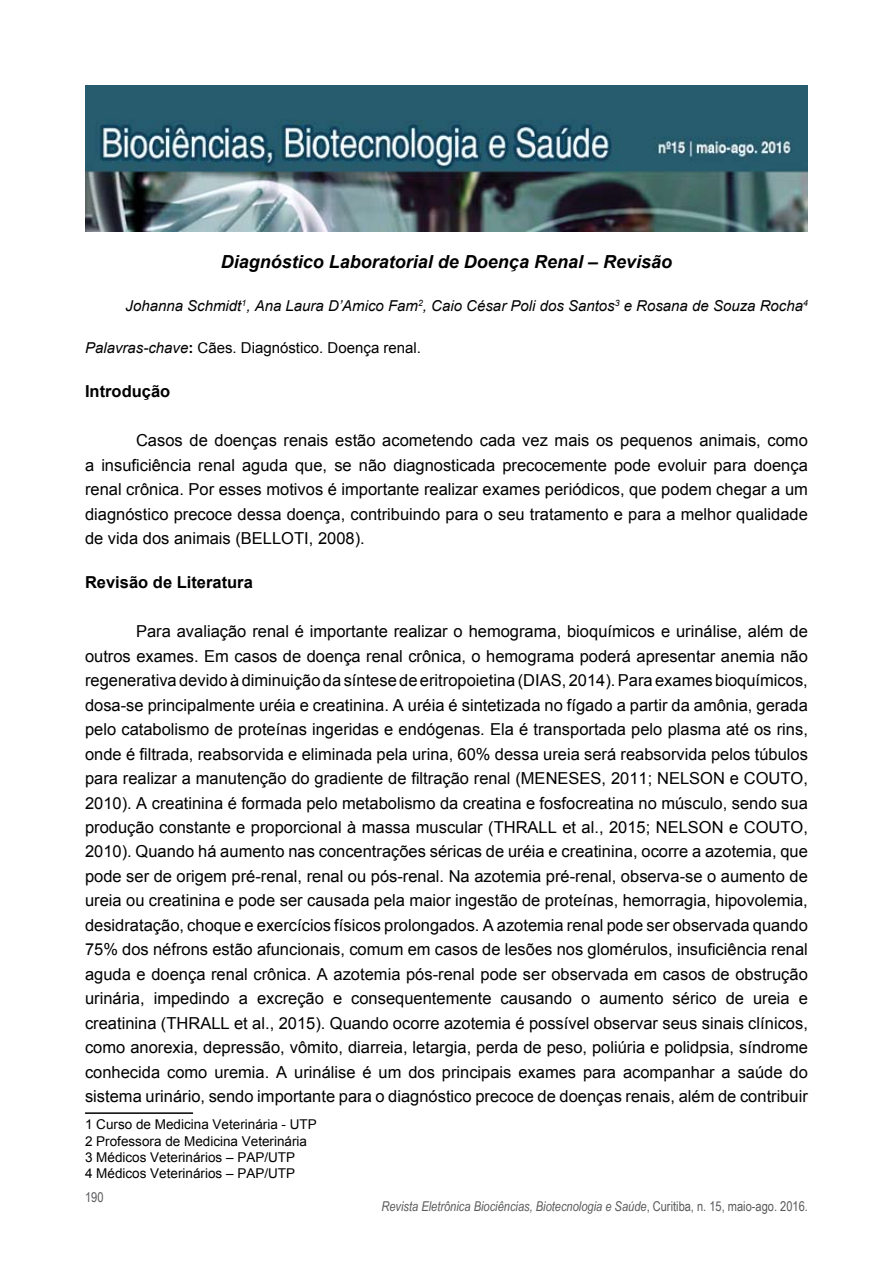
<style>
.page{position:relative;width:893px;height:1263px;background:#fff}
.page>*{position:absolute;margin:0;border:0;box-sizing:border-box;transform-origin:0 0}
.t1{font:italic 700 18px "Arial";color:#000}
.t2{font:16.5px/24.5px "Arial";color:#000;text-align:justify}
.t3{font:700 16.5px "Arial";color:#000}
.t4{font:italic 15px "Arial";color:#000}
.t5{font:15px "Arial";color:#000}
.t6{font:13.5px/16.2px "Arial";color:#000}
.t7{font:italic 13.5px "Arial Narrow";color:#58595b}
.t8{font:13.5px "Arial Narrow";color:#58595b}
.s1{font-style:italic}
.s2{font-weight:700}
.s3{font-style:normal}
</style>
<div class="page">
<img style="left:85px;top:85px;width:723px;height:146px">
<hr style="left:85px;top:1112px;width:108px;height:2px;background:#000">
<p class="t1" style="left:221px;top:250px;width:453px">Diagnóstico Laboratorial de Doença Renal – Revisão</p>
<p class="t4" style="left:126px;top:296px;width:684px">Johanna Schmidt<sup>1</sup>, Ana Laura D’Amico Fam<sup>2</sup>, Caio César Poli dos Santos<sup>3</sup> e Rosana de Souza Rocha<sup>4</sup></p>
<p class="t5" style="left:85px;top:338px;width:337px"><span class="s1">Palavras-chave</span><span class="s2">:</span> Cães. Diagnóstico. Doença renal.</p>
<p class="t3" style="left:85px;top:381px;width:87px">Introdução</p>
<p class="t2" style="left:85px;top:428px;width:724px;text-indent:51px">Casos de doenças renais estão acometendo cada vez mais os pequenos animais, como a insuficiência renal aguda que, se não diagnosticada precocemente pode evoluir para doença renal crônica. Por esses motivos é importante realizar exames periódicos, que podem chegar a um diagnóstico precoce dessa doença, contribuindo para o seu tratamento e para a melhor qualidade de vida dos animais (BELLOTI, 2008).</p>
<p class="t3" style="left:85px;top:572px;width:169px">Revisão de Literatura</p>
<p class="t2" style="left:85px;top:619px;width:724px;text-indent:51px">Para avaliação renal é importante realizar o hemograma, bioquímicos e urinálise, além de outros exames. Em casos de doença renal crônica, o hemograma poderá apresentar anemia não regenerativa devido à diminuição da síntese de eritropoietina (DIAS, 2014). Para exames bioquímicos, dosa-se principalmente uréia e creatinina. A uréia é sintetizada no fígado a partir da amônia, gerada pelo catabolismo de proteínas ingeridas e endógenas. Ela é transportada pelo plasma até os rins, onde é filtrada, reabsorvida e eliminada pela urina, 60% dessa ureia será reabsorvida pelos túbulos para realizar a manutenção do gradiente de filtração renal (MENESES, 2011; NELSON e COUTO, 2010). A creatinina é formada pelo metabolismo da creatina e fosfocreatina no músculo, sendo sua produção constante e proporcional à massa muscular (THRALL et al., 2015; NELSON e COUTO, 2010). Quando há aumento nas concentrações séricas de uréia e creatinina, ocorre a azotemia, que pode ser de origem pré-renal, renal ou pós-renal. Na azotemia pré-renal, observa-se o aumento de ureia ou creatinina e pode ser causada pela maior ingestão de proteínas, hemorragia, hipovolemia, desidratação, choque e exercícios físicos prolongados. A azotemia renal pode ser observada quando 75% dos néfrons estão afuncionais, comum em casos de lesões nos glomérulos, insuficiência renal aguda e doença renal crônica. A azotemia pós-renal pode ser observada em casos de obstrução urinária, impedindo a excreção e consequentemente causando o aumento sérico de ureia e creatinina (THRALL et al., 2015). Quando ocorre azotemia é possível observar seus sinais clínicos, como anorexia, depressão, vômito, diarreia, letargia, perda de peso, poliúria e polidpsia, síndrome conhecida como uremia. A urinálise é um dos principais exames para acompanhar a saúde do sistema urinário, sendo importante para o diagnóstico precoce de doenças renais, além de contribuir</p>
<p class="t6" style="left:85px;top:1116px;width:233px">1 Curso de Medicina Veterinária - UTP 2 Professora de Medicina Veterinária 3 Médicos Veterinários – PAP/UTP<br>4 Médicos Veterinários – PAP/UTP</p>
<p class="t8" style="left:85px;top:1187px;width:20px">190</p>
<p class="t7" style="left:381px;top:1197px;width:428px">Revista Eletrônica Biociências, Biotecnologia e Saúde<span class="s3">, Curitiba, n. 15, maio-ago. 2016.</span></p>
</div>
